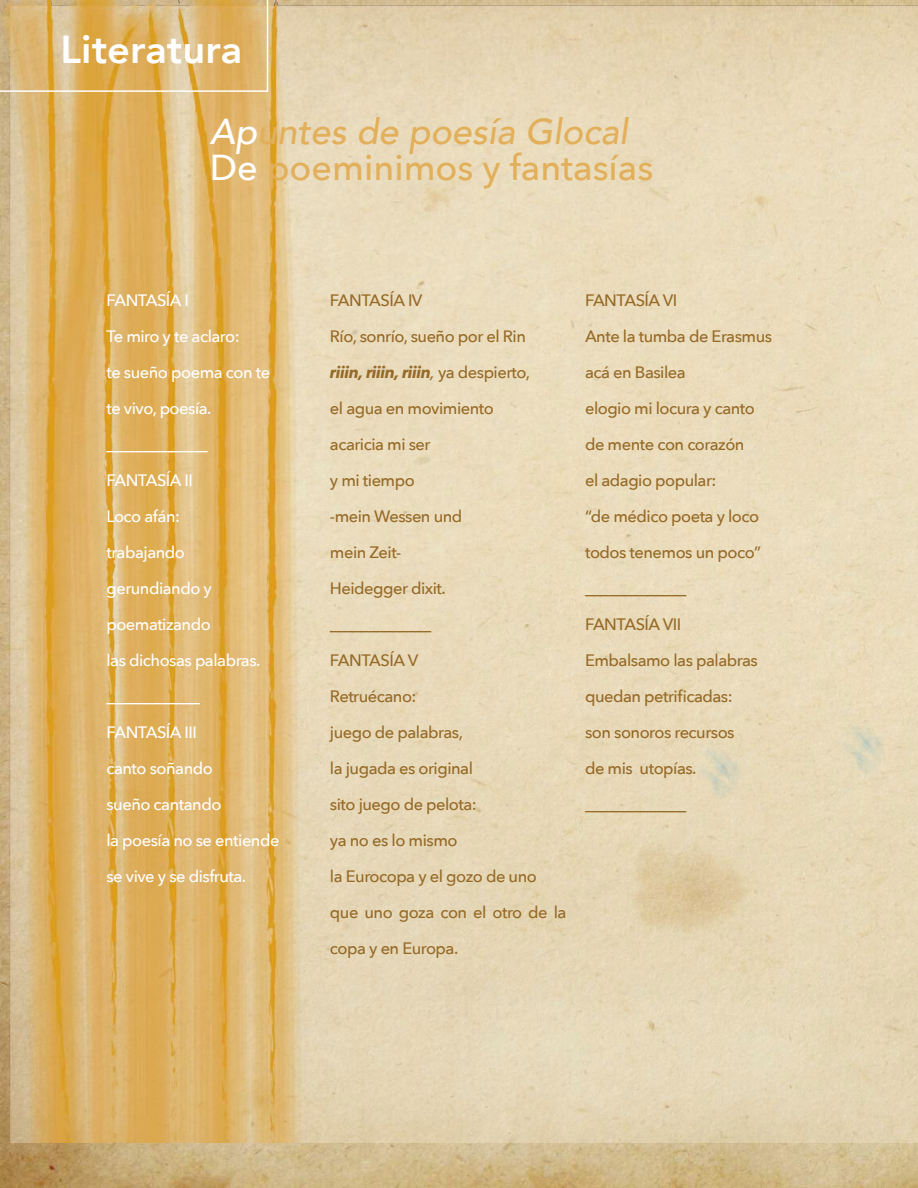
<style>
.page{position:relative;width:918px;height:1188px;background:#fff}
.page>*{position:absolute;margin:0;border:0;box-sizing:border-box;transform-origin:0 0}
.t1{font:800 39px "Avenir";color:#fff}
.t2{font:500 36px "Avenir Next";color:#e2af5a}
.t3{font:italic 500 36px "Avenir";color:#e2af5a}
.t4{font:500 16.5px/36px "Avenir Next";letter-spacing:-.03em;color:#966a27}
.t5{font:500 16.5px/36px "Avenir Next";letter-spacing:-.03em;color:#fff}
.s1{color:#fff}
.s2{font-weight:700;font-style:italic}
.s3{font-style:italic}
</style>
<div class="page">
<img style="left:0;top:1143px;width:918px;height:45px">
<img style="left:0;top:0;width:918px;height:1143px">
<svg style="left:0;top:0;width:268px;height:92px;background:#dbb46e"></svg>
<h1 class="t1" style="left:61px;top:19px;width:183px">Literatura</h1>
<h2 class="t3" style="left:210px;top:110px;width:420px"><span class="s1">Ap</span>untes de poesía Glocal</h2>
<h2 class="t2" style="left:210px;top:137px;width:445px"><span class="s1">De</span> poeminimos y fantasías</h2>
<p class="t5" style="left:106px;top:282px;width:175px">FANTASÍA I<br>Te miro y te aclaro:<br>te sueño poema con te te vivo, poesía. _____________<br>FANTASÍA II<br>Loco afán:<br>trabajando gerundiando y poematizando<br>las dichosas palabras. ____________<br>FANTASÍA III<br>canto soñando<br>sueño cantando<br>la poesía no se entiende se vive y se disfruta.</p>
<p class="t4" style="left:330px;top:282px;width:238px">FANTASÍA IV<br>Río, sonrío, sueño por el Rin<br><span class="s2">riiin, riiin, riiin</span><span class="s3">,</span> ya despierto,<br>el agua en movimiento<br>acaricia mi ser<br>y mi tiempo<br>-mein Wessen und<br>mein Zeit-<br>Heidegger dixit.<br>_____________<br>FANTASÍA V<br>Retruécano:<br>juego de palabras,<br>la jugada es original<br>sito juego de pelota:<br>ya no es lo mismo<br>la Eurocopa y el gozo de uno que uno goza con el otro de la copa y en Europa.</p>
<p class="t4" style="left:585px;top:282px;width:189px">FANTASÍA VI<br>Ante la tumba de Erasmus acá en Basilea<br>elogio mi locura y canto de mente con corazón<br>el adagio popular:<br>“de médico poeta y loco todos tenemos un poco” _____________<br>FANTASÍA VII<br>Embalsamo las palabras quedan petrificadas:<br>son sonoros recursos<br>de mis utopías. _____________</p>
</div>
